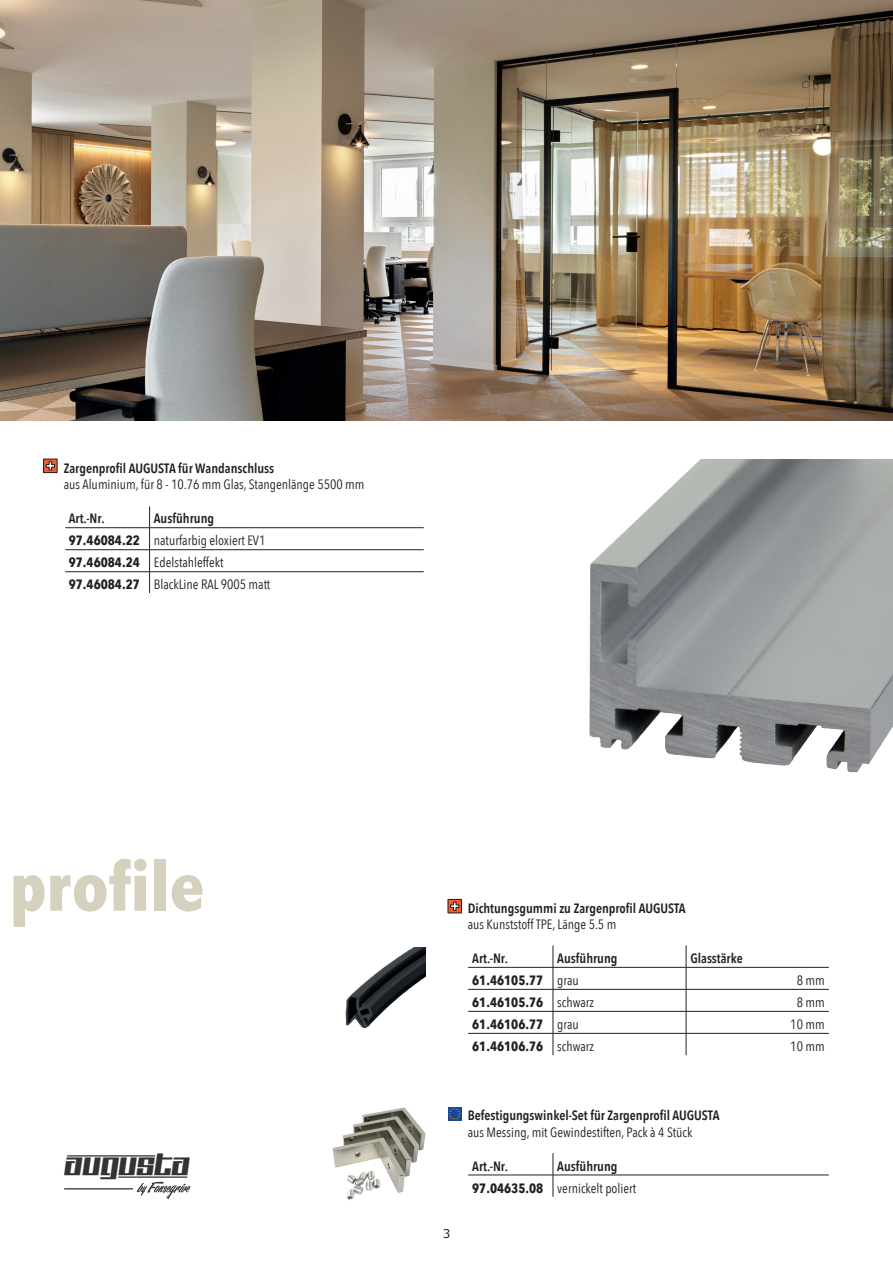
<style>
.page{position:relative;width:893px;height:1263px;background:#fff}
.page>*{position:absolute;margin:0;border:0;box-sizing:border-box;transform-origin:0 0}
.t1{font:800 condensed 75px "Abadi";color:#d6d0be}
.t2{font:25.8px "Kitchenpolice";color:#303437}
.t3{font:13.5px/22px "Avenir Next Condensed";color:#231f20}
.t4{font:600 13.5px "Avenir Next Condensed";color:#231f20}
.t5{font:700 13.5px "Avenir Next Condensed";color:#231f20}
.t6{font:12px "Verdana";color:#231f20}
.s1{font-weight:600}
.s2{font-weight:700}
.s3{font-weight:400}
</style>
<div class="page">
<img style="left:589px;top:459px;width:304px;height:314px">
<img style="left:345px;top:947px;width:80px;height:82px">
<img style="left:0;top:0;width:893px;height:421px">
<hr style="left:65px;top:527px;width:85px;height:1px;background:#231f20">
<hr style="left:150px;top:527px;width:274px;height:1px;background:#231f20">
<hr style="left:65px;top:549px;width:85px;height:1px;background:#231f20">
<hr style="left:150px;top:549px;width:274px;height:1px;background:#231f20">
<hr style="left:65px;top:571px;width:85px;height:1px;background:#231f20">
<hr style="left:150px;top:571px;width:274px;height:1px;background:#231f20">
<svg style="left:149px;top:506px;width:1px;height:87px"></svg>
<hr style="left:468px;top:967px;width:85px;height:1px;background:#231f20">
<hr style="left:553px;top:967px;width:133px;height:1px;background:#231f20">
<hr style="left:686px;top:967px;width:143px;height:1px;background:#231f20">
<hr style="left:468px;top:989px;width:85px;height:1px;background:#231f20">
<hr style="left:553px;top:989px;width:133px;height:1px;background:#231f20">
<hr style="left:686px;top:989px;width:143px;height:1px;background:#231f20">
<hr style="left:468px;top:1011px;width:85px;height:1px;background:#231f20">
<hr style="left:553px;top:1011px;width:133px;height:1px;background:#231f20">
<hr style="left:686px;top:1011px;width:143px;height:1px;background:#231f20">
<hr style="left:468px;top:1033px;width:85px;height:1px;background:#231f20">
<hr style="left:553px;top:1033px;width:133px;height:1px;background:#231f20">
<svg style="left:553px;top:945px;width:1px;height:110px"></svg>
<hr style="left:686px;top:1033px;width:143px;height:1px;background:#231f20">
<svg style="left:686px;top:945px;width:1px;height:110px"></svg>
<hr style="left:468px;top:1175px;width:85px;height:1px;background:#231f20">
<hr style="left:553px;top:1175px;width:276px;height:1px;background:#231f20">
<svg style="left:553px;top:1153px;width:1px;height:44px"></svg>
<img style="left:332px;top:1107px;width:94px;height:93px">
<svg style="left:137px;top:1181px;width:53px;height:18px"></svg>
<hr style="left:118px;top:1176px;width:69px;height:2px;background:#303437">
<hr style="left:67px;top:1155px;width:88px;height:1px;background:#303437">
<hr style="left:64px;top:1188px;width:69px;height:1px;background:#303437">
<svg style="left:46px;top:461px;width:9px;height:10px"></svg>
<div style="left:44px;top:459px;width:13px;height:14px;border:1px solid #231f20"></div>
<svg style="left:46px;top:462px;width:9px;height:8px"></svg>
<svg style="left:450px;top:901px;width:9px;height:10px"></svg>
<div style="left:448px;top:899px;width:13px;height:14px;border:1px solid #231f20"></div>
<svg style="left:451px;top:902px;width:8px;height:8px"></svg>
<div style="left:448px;top:1107px;width:13px;height:14px;background:#174895"></div>
<svg style="left:449px;top:1108px;width:11px;height:11px"></svg>
<p class="t4" style="left:64px;top:456px;width:212px">Zargenprofil AUGUSTA für Wandanschluss</p>
<p class="t3" style="left:64px;top:472px;width:302px">aus Aluminium, für 8 - 10.76 mm Glas, Stangenlänge 5500 mm</p>
<p class="t4" style="left:69px;top:507px;width:37px">Art.-Nr.</p>
<p class="t3" style="left:69px;top:507px;width:203px;text-indent:85px"><span class="s1">Ausführung<br></span><span class="s2">97.46084.22</span> naturfarbig eloxiert EV1<br><span class="s2">97.46084.24</span> Edelstahleffekt<br><span class="s2">97.46084.27</span> BlackLine RAL 9005 matt</p>
<h1 class="t1" style="left:10px;top:842px;width:196px">profile</h1>
<h2 class="t2" style="left:66px;top:1153px;width:127px">AUGUSTA</h2>
<p class="t4" style="left:468px;top:896px;width:220px">Dichtungsgummi zu Zargenprofil AUGUSTA</p>
<p class="t3" style="left:468px;top:912px;width:150px">aus Kunststoff TPE, Länge 5.5 m</p>
<p class="t4" style="left:472px;top:947px;width:37px">Art.-Nr.</p>
<p class="t4" style="left:557px;top:947px;width:62px">Ausführung</p>
<p class="t4" style="left:690px;top:947px;width:54px">Glasstärke</p>
<p class="t5" style="left:472px;top:972px;width:108px">61.46105.77 <span class="s3">grau</span></p>
<p class="t3" style="left:797px;top:969px;width:30px">8 mm</p>
<p class="t5" style="left:472px;top:994px;width:123px">61.46105.76 <span class="s3">schwarz</span></p>
<p class="t3" style="left:797px;top:991px;width:30px">8 mm</p>
<p class="t5" style="left:472px;top:1016px;width:108px">61.46106.77 <span class="s3">grau</span></p>
<p class="t3" style="left:790px;top:1013px;width:36px">10 mm</p>
<p class="t5" style="left:472px;top:1038px;width:123px">61.46106.76 <span class="s3">schwarz</span></p>
<p class="t3" style="left:790px;top:1035px;width:36px">10 mm</p>
<p class="t6" style="left:443px;top:1226px;width:9px">3</p>
<p class="t4" style="left:468px;top:1104px;width:253px">Befestigungswinkel-Set für Zargenprofil AUGUSTA</p>
<p class="t3" style="left:468px;top:1120px;width:226px">aus Messing, mit Gewindestiften, Pack à 4 Stück</p>
<p class="t4" style="left:472px;top:1154px;width:37px">Art.-Nr.</p>
<p class="t3" style="left:472px;top:1154px;width:166px;text-indent:85px"><span class="s1">Ausführung<br></span><span class="s2">97.04635.08</span> vernickelt poliert</p>
</div>
